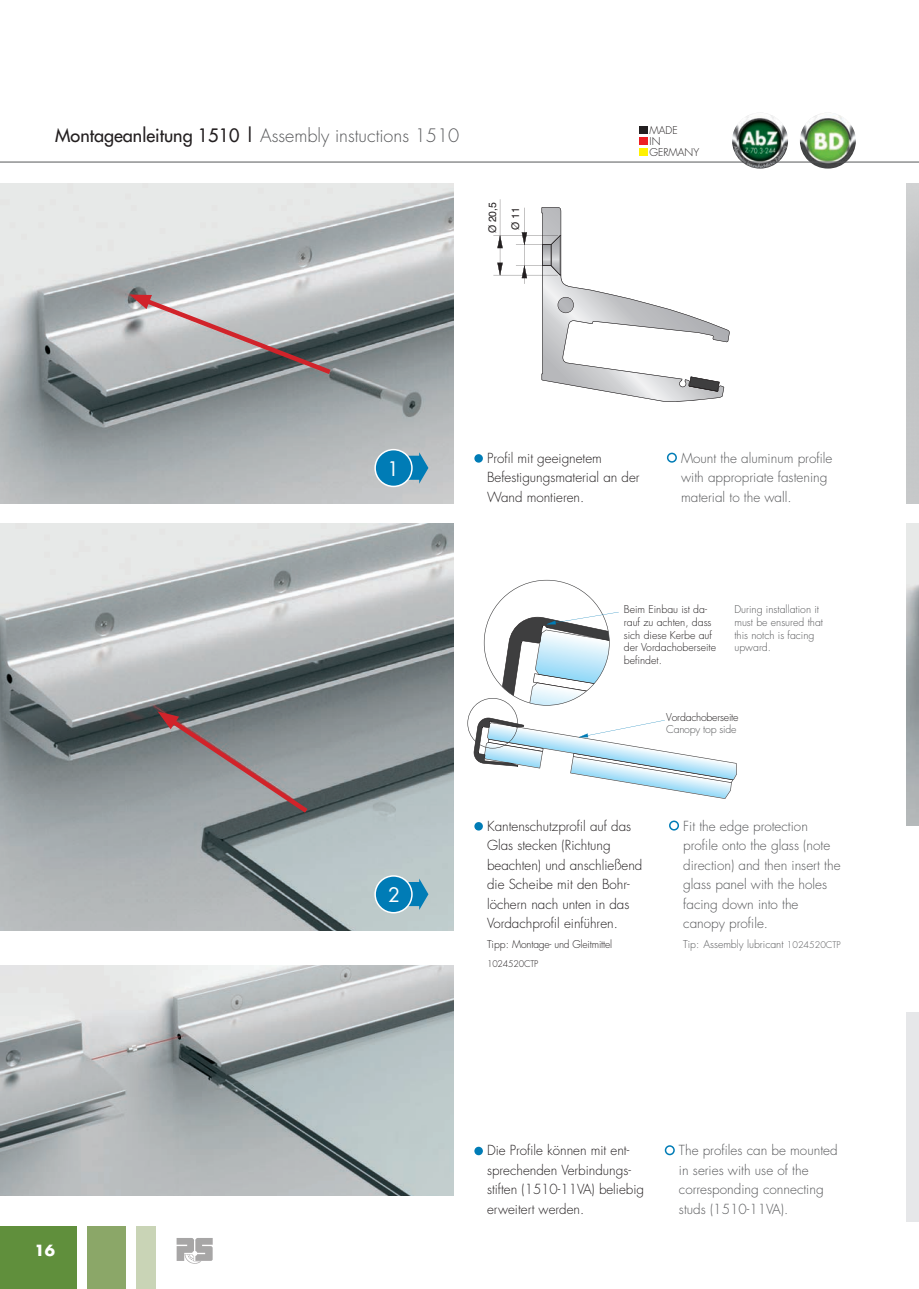
<style>
.page{position:relative;width:919px;height:1289px;background:#fff}
.page>*{position:absolute;margin:0;border:0;box-sizing:border-box;transform-origin:0 0}
.t1{font:19.5px "Futura";color:#fff}
.t2{font:300 18px "Futura";color:#57585a}
.t3{font:700 15px "Futura";color:#fff}
.t4{font:300 13.5px/19.5px "Futura";color:#231f20}
.t5{font:300 13.5px/19.5px "Futura";color:#57585a}
.t6{font:300 10.5px/12.6px "Futura";color:#231f20}
.t7{font:300 10.5px/12.6px "Futura";color:#57585a}
.t8{font:300 10.5px "Futura";letter-spacing:-.02em;color:#231f20}
.t9{font:300 10.5px "Futura";letter-spacing:-.02em;color:#57585a}
.t10{font:10.5px "Helvetica";color:#231f20}
.t11{font:300 9px "Futura";letter-spacing:-.015em;color:#231f20}
.s1{font-weight:400;color:#231f20}
.s2{font-size:9px}
</style>
<div class="page">
<div style="left:0;top:1226px;width:77px;height:62px;background:#608f3c"></div>
<div style="left:87px;top:1226px;width:38px;height:62px;background:#8ba768"></div>
<div style="left:136px;top:1226px;width:19px;height:62px;background:#c9d4b6"></div>
<img style="left:0;top:523px;width:453px;height:407px">
<img style="left:0;top:184px;width:453px;height:319px">
<svg style="left:467px;top:580px;width:270px;height:219px"></svg>
<svg style="left:493px;top:199px;width:236px;height:203px"></svg>
<img style="left:0;top:965px;width:453px;height:230px">
<div style="left:638px;top:126px;width:9px;height:8px;background:#231f20"></div>
<div style="left:638px;top:137px;width:9px;height:8px;background:#ee1d23"></div>
<div style="left:638px;top:148px;width:9px;height:8px;background:#fff101"></div>
<img style="left:799px;top:113px;width:56px;height:56px;border-radius:28px">
<img style="left:732px;top:113px;width:56px;height:56px;border-radius:28px">
<svg style="left:176px;top:1238px;width:37px;height:25px"></svg>
<div style="left:906px;top:1012px;width:12px;height:210px;background:#e6e7e9"></div>
<svg style="left:404px;top:452px;width:24px;height:31px"></svg>
<div style="left:375px;top:449px;width:37px;height:37px;background:#007cb6;border-radius:50%"></div>
<div style="left:374px;top:449px;width:38px;height:38px;border:2px solid #fff;border-radius:50%"></div>
<svg style="left:403px;top:878px;width:25px;height:32px"></svg>
<div style="left:375px;top:876px;width:37px;height:36px;background:#007cb6;border-radius:50%"></div>
<div style="left:374px;top:875px;width:38px;height:38px;border:2px solid #fff;border-radius:50%"></div>
<svg style="left:157px;top:711px;width:155px;height:106px;background:#8c8a8d"></svg>
<svg style="left:130px;top:293px;width:205px;height:85px;background:#a9a3a5"></svg>
<hr style="left:0;top:162px;width:918px;height:1px;background:#57585a">
<div style="left:474px;top:454px;width:9px;height:8px;background:#007cb6;border-radius:50%"></div>
<div style="left:666px;top:452px;width:10px;height:10px;border:2px solid #007cb6;border-radius:50%"></div>
<div style="left:474px;top:822px;width:9px;height:8px;background:#007cb6;border-radius:50%"></div>
<div style="left:669px;top:820px;width:10px;height:10px;border:2px solid #007cb6;border-radius:50%"></div>
<svg style="left:474px;top:1146px;width:9px;height:9px"></svg>
<div style="left:664px;top:1145px;width:10px;height:10px;border:2px solid #007cb6;border-radius:50%"></div>
<p class="t2" style="left:55px;top:124px;width:405px"><span class="s1">Montageanleitung 1510 |</span> Assembly instuctions 1510</p>
<p class="t10" style="left:484px;top:233px;width:33px;rotate:-90deg">Ø 20,5</p>
<p class="t10" style="left:507px;top:230px;width:24px;rotate:-90deg">Ø 11</p>
<p class="t6" style="left:649px;top:125px;width:51px;line-height:10.8px">MADE<br>IN<br>GERMANY</p>
<p class="t3" style="left:34px;top:1239px;width:22px">16</p>
<p class="t1" style="left:387px;top:455px;width:14px">1</p>
<p class="t1" style="left:388px;top:881px;width:14px">2</p>
<p class="t4" style="left:487px;top:448px;width:154px">Profil mit geeignetem<br>Befestigungsmaterial an der<br>Wand montieren.</p>
<p class="t5" style="left:681px;top:448px;width:153px">Mount the aluminum profile with appropriate fastening material to the wall.</p>
<p class="t6" style="left:624px;top:603px;width:94px">Beim Einbau ist da&shy;rauf zu achten, dass sich diese Kerbe auf der Vordachoberseite befindet.</p>
<p class="t7" style="left:734px;top:603px;width:90px">During installation it must be ensured that this notch is facing upward.</p>
<p class="t8" style="left:666px;top:710px;width:74px">Vordachoberseite</p>
<p class="t9" style="left:666px;top:723px;width:72px">Canopy top side</p>
<p class="t4" style="left:487px;top:816px;width:157px">Kantenschutzprofil auf das<br>Glas stecken (Richtung beachten) und anschließend die Scheibe mit den Bohr&shy;löchern nach unten in das<br>Vordachprofil einführen.</p>
<p class="t6" style="left:487px;top:937px;width:127px">Tipp: Montage- und Gleitmittel</p>
<p class="t11" style="left:487px;top:958px;width:53px">1024520CTP</p>
<p class="t5" style="left:683px;top:816px;width:159px">Fit the edge protection profile onto the glass (note direction) and then insert the glass panel with the holes facing down into the canopy profile.</p>
<p class="t7" style="left:683px;top:937px;width:159px">Tip: Assembly lubricant <span class="s2">1024520CTP</span></p>
<p class="t4" style="left:487px;top:1140px;width:158px">Die Profile können mit ent&shy;sprechenden Verbindungs&shy;stiften (1510-11VA) beliebig erweitert werden.</p>
<p class="t5" style="left:679px;top:1140px;width:160px">The profiles can be mounted in series with use of the corresponding connecting studs (1510-11VA).</p>
</div>
